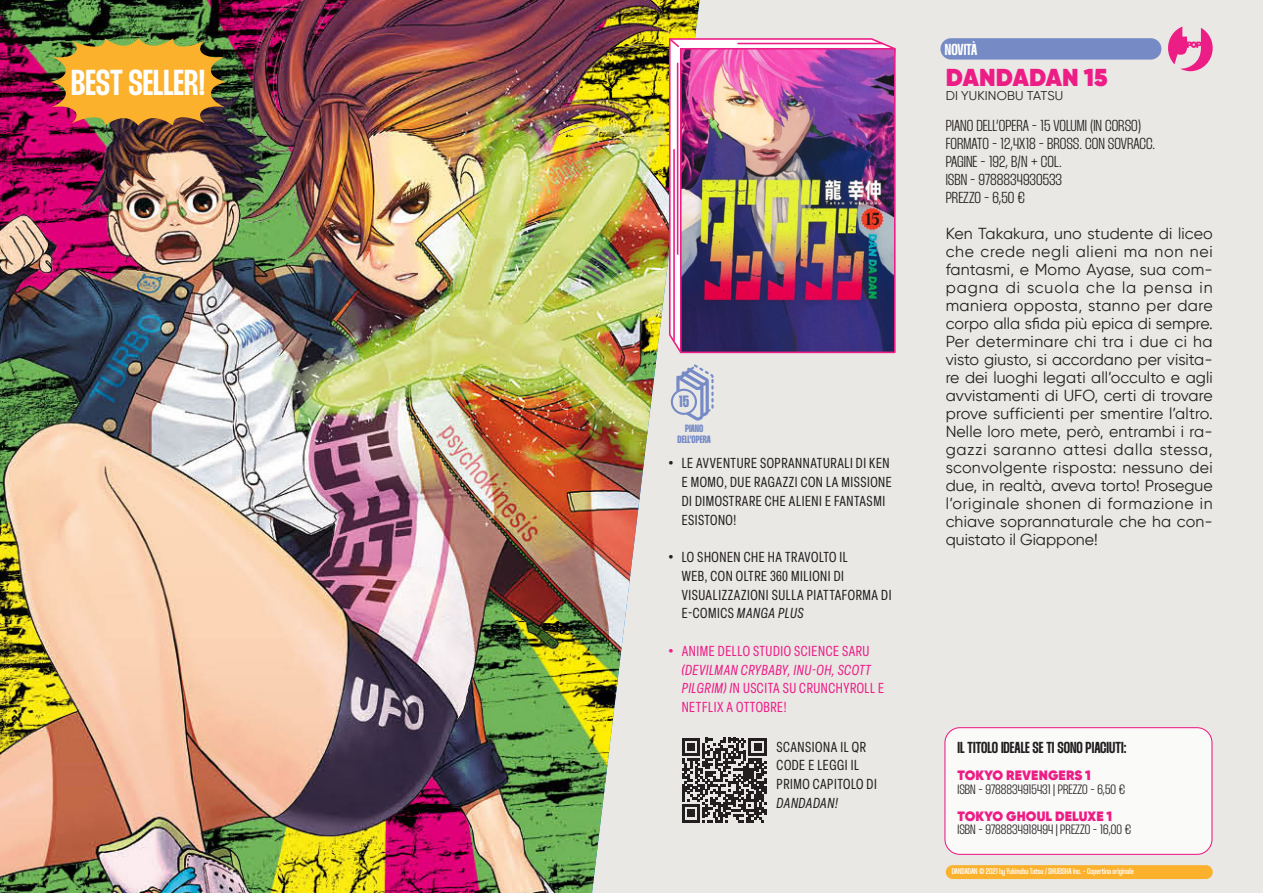
<style>
.page{position:relative;width:1263px;height:893px;background:#e9e8e5}
.page>*{position:absolute;margin:0;border:0;box-sizing:border-box;transform-origin:0 0}
.t1{font:900 36px "Thunder";color:#fff}
.Titolo{font:800 24.45px "Gilroy";letter-spacing:.005em;color:#ed1d86}
.t2{font:900 16.35px "Thunder";color:#768bc5}
.CORPO_TESTO{font:15.9px/18px "Gilroy";letter-spacing:.005em;color:#231f20;text-align:justify}
.Info{font:900 15.9px "Thunder";color:#231f20}
.t3{font:900 15.9px "Thunder";color:#fff}
.Bulletti{font:condensed 14.25px/18.8px "Elza";letter-spacing:.04em;color:#231f20}
.t4{font:condensed 14.25px/18.8px "Elza";letter-spacing:.04em;color:#ed1d86}
.Info_gemelli{font:900 13.5px "Thunder";color:#231f20}
.t5{font:800 13.5px "Gilroy";letter-spacing:.01em;color:#ed1d86}
.Autore{font:12.75px "Gilroy";letter-spacing:.01em;color:#231f20}
.t6{font:900 10.65px "Thunder";color:#768bc5}
.Copyright{font:900 8.25px "Thunder";color:#fff}
.s1{font-family:"Thunder";font-weight:900;font-stretch:normal}
.s2{font-style:italic}
</style>
<div class="page">
<img style="left:0;top:0;width:699px;height:893px">
<svg style="left:1168px;top:27px;width:45px;height:44px"></svg>
<svg style="left:668px;top:37px;width:228px;height:317px;background:#f4c6d8"></svg>
<img style="left:683px;top:51px;width:209px;height:299px">
<div style="left:680px;top:48px;width:215px;height:305px;border:2px solid #ed1d86"></div>
<svg style="left:667px;top:37px;width:14px;height:12px"></svg>
<hr style="left:673px;top:150px;width:2px;height:190px;background:#ed1d86">
<hr style="left:677px;top:63px;width:1px;height:191px;background:#ed1d86">
<hr style="left:738px;top:43px;width:144px;height:1px;background:#ed1d86">
<svg style="left:671px;top:364px;width:42px;height:57px"></svg>
<div style="left:940px;top:38px;width:221px;height:22px;background:#768bc5;border-radius:11px"></div>
<div style="left:946px;top:865px;width:267px;height:14px;background:#fbb12c;border-radius:7px"></div>
<div style="left:945px;top:728px;width:267px;height:126px;background:#fff;border-radius:15px"></div>
<div style="left:944px;top:727px;width:268px;height:128px;border:1px solid #ed1d86;border-radius:15px"></div>
<svg style="left:682px;top:738px;width:84px;height:84px"></svg>
<img style="left:50px;top:38px;width:176px;height:88px">
<p class="t1" style="left:71px;top:63px;width:136px">BEST SELLER!</p>
<p class="t2" style="left:679px;top:393px;width:12px">15</p>
<p class="t6" style="left:685px;top:422px;width:20px">PIANO</p>
<p class="t6" style="left:677px;top:433px;width:35px">DELL’OPERA</p>
<p class="Bulletti" style="left:682px;top:453px;width:212px;text-indent:-13px"><span class="s1">•</span> LE AVVENTURE SOPRANNATURALI DI KEN<br>E MOMO, DUE RAGAZZI CON LA MISSIONE<br>DI DIMOSTRARE CHE ALIENI E FANTASMI<br>ESISTONO!</p>
<p class="Bulletti" style="left:682px;top:547px;width:211px;text-indent:-13px"><span class="s1">•</span> LO SHONEN CHE HA TRAVOLTO IL<br>WEB, CON OLTRE 360 MILIONI DI<br>VISUALIZZAZIONI SULLA PIATTAFORMA DI<br>E-COMICS <span class="s2">MANGA PLUS</span></p>
<p class="t4" style="left:682px;top:641px;width:204px;text-indent:-13px"><span class="s1">•</span> ANIME DELLO STUDIO SCIENCE SARU <span class="s2">(DEVILMAN CRYBABY, INU-OH, SCOTT<br>PILGRIM) I</span>N USCITA SU CRUNCHYROLL E<br>NETFLIX A OTTOBRE!</p>
<p class="Bulletti" style="left:777px;top:737px;width:102px">SCANSIONA IL QR<br>CODE E LEGGI IL<br>PRIMO CAPITOLO DI<br><span class="s2">DANDADAN!</span></p>
<p class="t3" style="left:945px;top:40px;width:34px">NOVITÀ</p>
<p class="Titolo" style="left:946px;top:62px;width:163px">DANDADAN 15</p>
<p class="Autore" style="left:946px;top:88px;width:119px">DI YUKINOBU TATSU</p>
<p class="Info" style="left:946px;top:116px;width:197px">PIANO DELL’0PERA - 15 VOLUMI (IN CORSO)</p>
<p class="Info" style="left:946px;top:135px;width:211px">FORMATO - 12,4X18 - BROSS. CON SOVRACC.</p>
<p class="Info" style="left:946px;top:153px;width:118px">PAGINE - 192, B/N + COL.</p>
<p class="Info" style="left:946px;top:171px;width:118px">ISBN - 9788834930533</p>
<p class="Info" style="left:946px;top:189px;width:81px">PREZZO - 6,50 €</p>
<p class="CORPO_TESTO" style="left:946px;top:224px;width:269px">Ken Takakura, uno studente di liceo che crede negli alieni ma non nei fantasmi, e Momo Ayase, sua com&shy;pagna di scuola che la pensa in maniera opposta, stanno per dare corpo alla sfida più epica di sempre.<br>Per determinare chi tra i due ci ha visto giusto, si accordano per visita&shy;re dei luoghi legati all’occulto e agli avvistamenti di UFO, certi di trovare prove sufficienti per smentire l’altro.<br>Nelle loro mete, però, entrambi i ra&shy;gazzi saranno attesi dalla stessa, sconvolgente risposta: nessuno dei due, in realtà, aveva torto! Prosegue l’originale shonen di formazione in chiave soprannaturale che ha con&shy;quistato il Giappone!</p>
<p class="Info" style="left:957px;top:739px;width:171px">IL TITOLO IDEALE SE TI SONO PIACIUTI:</p>
<p class="t5" style="left:957px;top:767px;width:135px">TOKYO REVENGERS 1</p>
<p class="Info_gemelli" style="left:957px;top:782px;width:169px">ISBN - 9788834915431 | PREZZO - 6,50 €</p>
<p class="t5" style="left:957px;top:807px;width:156px">TOKYO GHOUL DELUXE 1</p>
<p class="Info_gemelli" style="left:957px;top:822px;width:175px">ISBN - 9788834918494 | PREZZO - 16,00 €</p>
<p class="Copyright" style="left:952px;top:867px;width:183px">DANDADAN © 2021 by Yukinobu Tatsu / SHUEISHA Inc. - Copertina originale</p>
</div>
